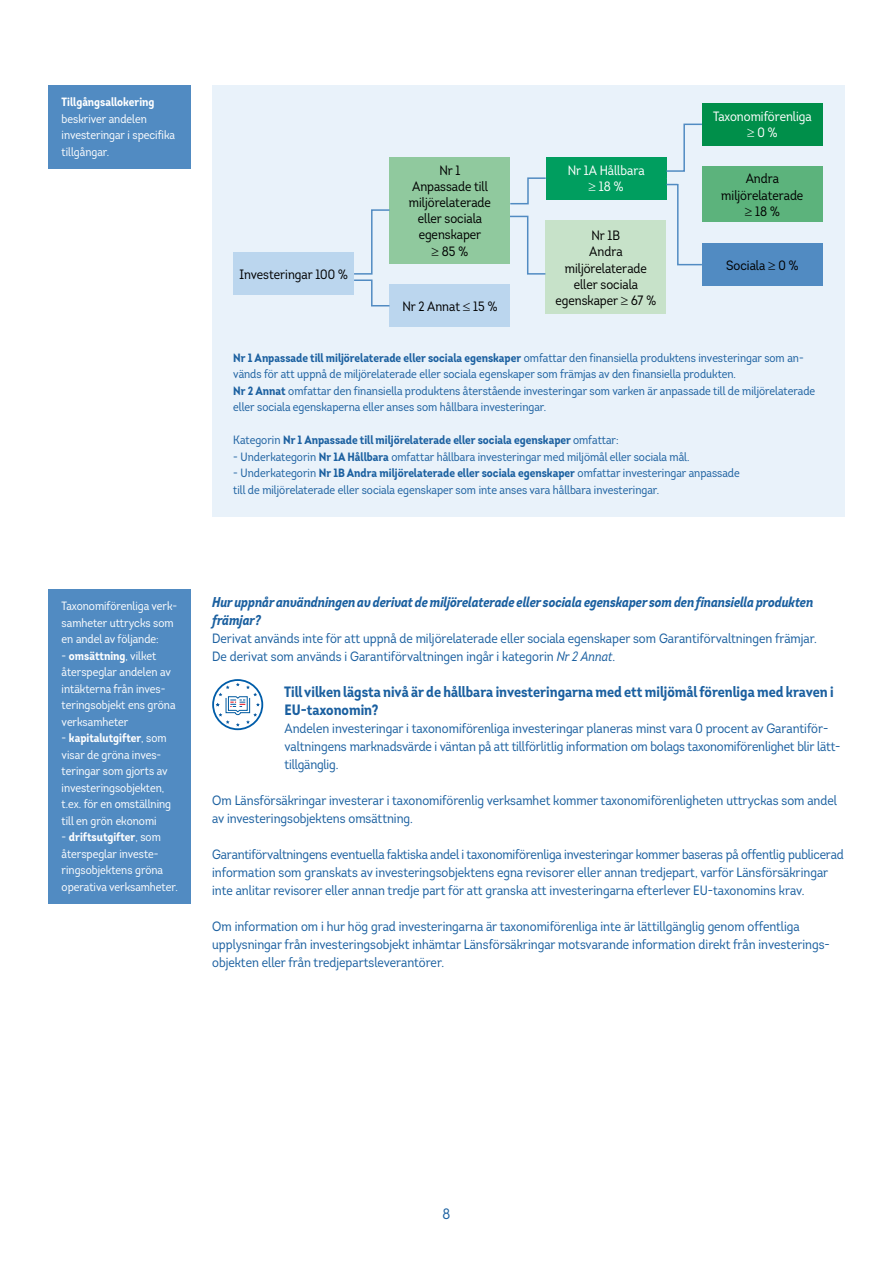
<style>
.page{position:relative;width:893px;height:1263px;background:#fff}
.page>*{position:absolute;margin:0;border:0;box-sizing:border-box;transform-origin:0 0}
.t1{font:700 15px/18px "Intro Cond";color:#1b60a0}
.t2{font:15px "Intro Cond";color:#1b60a0}
.t3{font:italic 700 14.25px/18px "Intro Cond";letter-spacing:-.01em;color:#1b60a0}
.t4{font:13.5px/18px "Intro Cond";color:#1b60a0}
.t5{font:13.5px/16.2px "Intro Cond";color:#000;text-align:center}
.t6{font:13.5px/16.2px "Intro Cond";color:#fff;text-align:center}
.t7{font:12px/16.5px "Intro Cond";color:#1b60a0}
.t8{font:12px/16.5px "Intro Cond";color:#fff}
.t9{font:700 12px "Intro Cond";color:#1b60a0}
.t10{font:700 12px "Intro Cond";color:#fff}
.s1{font-weight:700}
.s2{font-weight:400}
.s3{font-style:italic}
</style>
<div class="page">
<div style="left:49px;top:589px;width:142px;height:314px;background:#518bc2"></div>
<svg style="left:212px;top:679px;width:51px;height:51px"></svg>
<div style="left:212px;top:353px;width:632px;height:164px;background:#e9f2fa"></div>
<div style="left:212px;top:85px;width:632px;height:268px;background:#e9f2fa"></div>
<div style="left:233px;top:253px;width:121px;height:42px;background:#bbd6ee"></div>
<div style="left:389px;top:284px;width:121px;height:43px;background:#bbd6ee"></div>
<div style="left:389px;top:157px;width:121px;height:106px;background:#90c99e"></div>
<div style="left:545px;top:221px;width:121px;height:93px;background:#c7e2c9"></div>
<div style="left:546px;top:157px;width:120px;height:42px;background:#009e5f"></div>
<div style="left:702px;top:243px;width:121px;height:43px;background:#518bc2"></div>
<div style="left:702px;top:167px;width:121px;height:55px;background:#5cb37c"></div>
<div style="left:702px;top:103px;width:121px;height:43px;background:#008f4a"></div>
<svg style="left:510px;top:177px;width:37px;height:28px"></svg>
<svg style="left:665px;top:123px;width:38px;height:143px"></svg>
<svg style="left:508px;top:215px;width:39px;height:60px"></svg>
<svg style="left:353px;top:209px;width:38px;height:98px"></svg>
<div style="left:49px;top:85px;width:142px;height:83px;background:#518bc2"></div>
<p class="t10" style="left:62px;top:94px;width:94px">Tillgångsallokering</p>
<p class="t8" style="left:62px;top:110px;width:115px">beskriver andelen investeringar i specifika tillgångar.</p>
<p class="t5" style="left:240px;top:266px;width:110px">Investeringar 100 %</p>
<p class="t5" style="left:409px;top:162px;width:84px">Nr 1<br>Anpassade till miljörelaterade eller sociala egenskaper<br>≥ 85 %</p>
<p class="t5" style="left:402px;top:298px;width:97px">Nr 2 Annat ≤ 15 %</p>
<p class="t6" style="left:568px;top:162px;width:78px">Nr 1A Hållbara ≥ 18 %</p>
<p class="t5" style="left:555px;top:227px;width:102px">Nr 1B<br>Andra miljörelaterade eller sociala egenskaper ≥ 67 %</p>
<p class="t6" style="left:713px;top:109px;width:100px">Taxonomiförenliga ≥ 0 %</p>
<p class="t5" style="left:721px;top:171px;width:84px">Andra miljörelaterade ≥ 18 %</p>
<p class="t5" style="left:726px;top:257px;width:74px">Sociala ≥ 0 %</p>
<p class="t7" style="left:233px;top:349px;width:583px"><span class="s1">Nr 1 Anpassade till miljörelaterade eller sociala egenskaper</span> omfattar den finansiella produktens investeringar som an&shy;vänds för att uppnå de miljörelaterade eller sociala egenskaper som främjas av den finansiella produkten.<br><span class="s1">Nr 2 Annat</span> omfattar den finansiella produktens återstående investeringar som varken är anpassade till de miljörelaterade eller sociala egenskaperna eller anses som hållbara investeringar.</p>
<p class="t9" style="left:233px;top:432px;width:387px"><span class="s2">Kategorin</span> Nr 1 Anpassade till miljörelaterade eller sociala egenskaper <span class="s2">omfattar:</span></p>
<p class="t7" style="left:233px;top:448px;width:458px">- Underkategorin <span class="s1">Nr 1A Hållbara</span> omfattar hållbara investeringar med miljömål eller sociala mål.</p>
<p class="t7" style="left:233px;top:465px;width:508px">- Underkategorin <span class="s1">Nr 1B Andra miljörelaterade eller sociala egenskaper</span> omfattar investeringar anpassade till de miljörelaterade eller sociala egenskaper som inte anses vara hållbara investeringar.</p>
<p class="t8" style="left:62px;top:598px;width:117px">Taxonomiförenliga verk&shy;samheter uttrycks som en andel av följande:</p>
<p class="t8" style="left:62px;top:647px;width:115px">- <span class="s1">omsättning</span>, vilket återspeglar andelen av intäkterna från inves&shy;teringsobjekt ens gröna verksamheter</p>
<p class="t8" style="left:62px;top:730px;width:111px">- <span class="s1">kapitalutgifter</span>, som visar de gröna inves&shy;teringar som gjorts av investeringsobjekten, t.ex. för en omställning till en grön ekonomi</p>
<p class="t8" style="left:62px;top:829px;width:118px">- <span class="s1">driftsutgifter</span>, som återspeglar investe&shy;ringsobjektens gröna operativa verksamheter.</p>
<p class="t3" style="left:212px;top:593px;width:603px">Hur uppnår användningen av derivat de miljörelaterade eller sociala egenskaper som den finansiella produkten främjar?</p>
<p class="t4" style="left:212px;top:629px;width:606px">Derivat används inte för att uppnå de miljörelaterade eller sociala egenskaper som Garantiförvaltningen främjar.<br>De derivat som används i Garantiförvaltningen ingår i kategorin <span class="s3">Nr 2 Annat</span>.</p>
<p class="t1" style="left:284px;top:683px;width:551px">Till vilken lägsta nivå är de hållbara investeringarna med ett miljömål förenliga med kraven i<br>EU-taxonomin?</p>
<p class="t4" style="left:284px;top:719px;width:558px">Andelen investeringar i taxonomiförenliga investeringar planeras minst vara 0 procent av Garantiför&shy;valtningens marknadsvärde i väntan på att tillförlitlig information om bolags taxonomiförenlighet blir lätt&shy;tillgänglig.</p>
<p class="t4" style="left:212px;top:791px;width:626px">Om Länsförsäkringar investerar i taxonomiförenlig verksamhet kommer taxonomiförenligheten uttryckas som andel av investeringsobjektens omsättning.</p>
<p class="t4" style="left:212px;top:845px;width:633px">Garantiförvaltningens eventuella faktiska andel i taxonomiförenliga investeringar kommer baseras på offentlig publicerad information som granskats av investeringsobjektens egna revisorer eller annan tredjepart, varför Länsförsäkringar inte anlitar revisorer eller annan tredje part för att granska att investeringarna efterlever EU-taxonomins krav.</p>
<p class="t4" style="left:212px;top:917px;width:618px">Om information om i hur hög grad investeringarna är taxonomiförenliga inte är lättillgänglig genom offentliga upplysningar från investeringsobjekt inhämtar Länsförsäkringar motsvarande information direkt från investerings&shy;objekten eller från tredjepartsleverantörer.</p>
<p class="t2" style="left:443px;top:1204px;width:9px">8</p>
</div>
